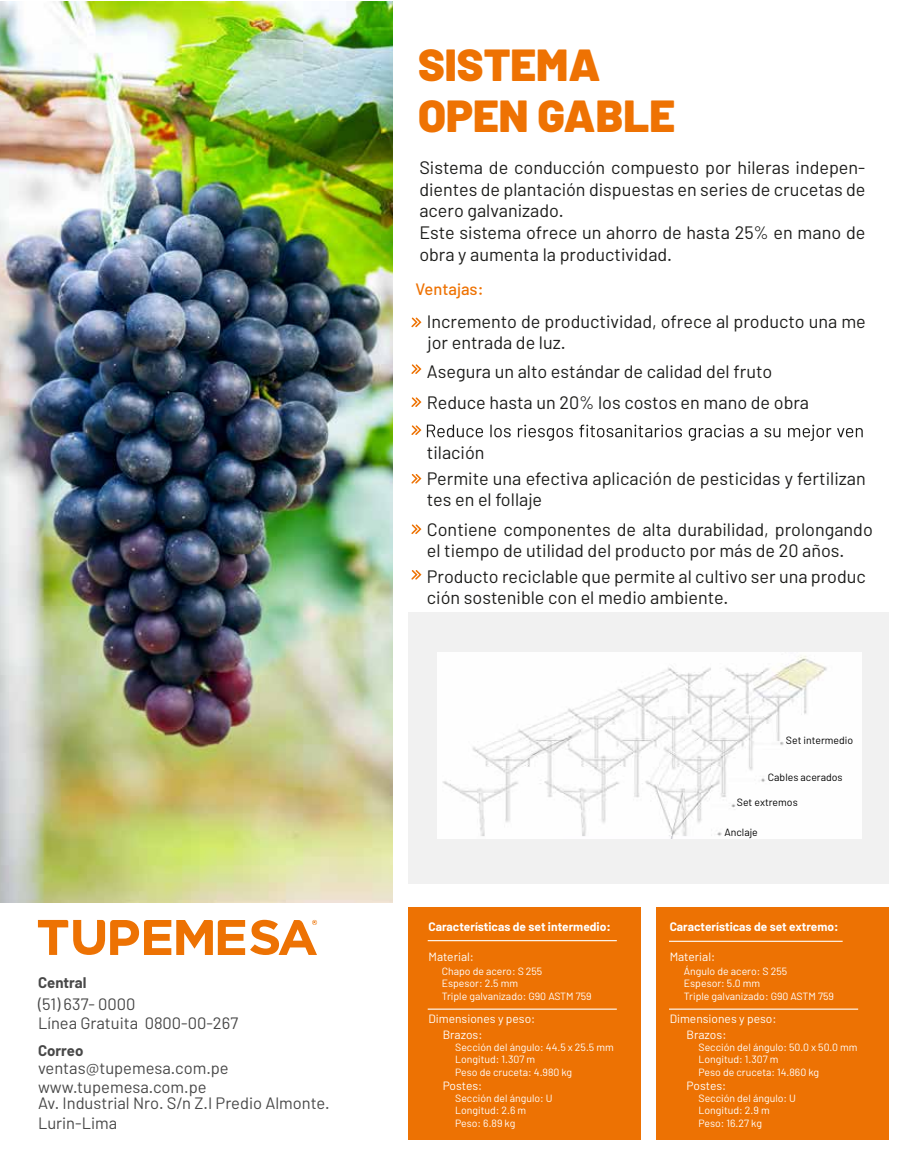
<style>
.page{position:relative;width:915px;height:1170px;background:#fff}
.page>*{position:absolute;margin:0;border:0;box-sizing:border-box;transform-origin:0 0}
.t1{font:900 45px/51px "Barlow";color:#ee7203}
.t2{font:18px/21.6px "Barlow";color:#1d1d1b}
.t3{font:16.5px/17.5px "Barlow";color:#484848}
.t4{font:500 16.5px "Barlow";color:#ee7203}
.t5{font:700 15px "Barlow";color:#484848}
.t6{font:12px "Barlow";color:#fff}
.t7{font:700 12px "Barlow";color:#fff}
.t8{font:10.5px/12.6px "Barlow";color:#fff}
.t9{font:10.5px "Barlow";color:#000}
</style>
<div class="page">
<div style="left:408px;top:612px;width:480px;height:271px;background:#f1f1f1"></div>
<div style="left:408px;top:907px;width:232px;height:232px;background:#ed7203"></div>
<hr style="left:427px;top:940px;width:189px;height:1px;background:#fff">
<img style="left:0;top:1px;width:392px;height:901px">
<div style="left:656px;top:907px;width:232px;height:232px;background:#ed7203"></div>
<hr style="left:668px;top:940px;width:174px;height:1px;background:#fff">
<hr style="left:427px;top:1008px;width:189px;height:1px;background:#fff">
<hr style="left:668px;top:1008px;width:189px;height:1px;background:#fff">
<img style="left:437px;top:652px;width:424px;height:186px">
<svg style="left:38px;top:919px;width:279px;height:35px"></svg>
<svg style="left:411px;top:317px;width:10px;height:10px"></svg>
<svg style="left:411px;top:364px;width:10px;height:10px"></svg>
<svg style="left:411px;top:424px;width:451px;height:17px"></svg>
<svg style="left:411px;top:397px;width:10px;height:10px"></svg>
<svg style="left:411px;top:474px;width:10px;height:9px"></svg>
<svg style="left:411px;top:524px;width:10px;height:10px"></svg>
<svg style="left:411px;top:570px;width:10px;height:9px"></svg>
<p class="t5" style="left:38px;top:972px;width:50px">Central</p>
<p class="t3" style="left:38px;top:995px;width:99px">(51) 637- 0000</p>
<p class="t5" style="left:38px;top:1040px;width:47px">Correo</p>
<p class="t3" style="left:38px;top:1058px;width:293px">ventas@tupemesa.com.pe www.tupemesa.com.pe<br>Av. Industrial Nro. S/n Z.I Predio Almonte.</p>
<p class="t3" style="left:38px;top:1113px;width:81px">Lurin-Lima</p>
<p class="t3" style="left:38px;top:1013px;width:201px">Línea Gratuita 0800-00-267</p>
<h1 class="t1" style="left:418px;top:39px;width:258px">SISTEMA<br>OPEN GABLE</h1>
<p class="t2" style="left:419px;top:156px;width:447px">Sistema de conducción compuesto por hileras indepen&shy;dientes de plantación dispuestas en series de crucetas de acero galvanizado.<br>Este sistema ofrece un ahorro de hasta 25% en mano de obra y aumenta la productividad.</p>
<p class="t4" style="left:415px;top:279px;width:69px">Ventajas:</p>
<p class="t2" style="left:427px;top:310px;width:440px">Incremento de productividad, ofrece al producto una me jor entrada de luz.</p>
<p class="t2" style="left:427px;top:356px;width:383px;line-height:30.5px">Asegura un alto estándar de calidad del fruto<br>Reduce hasta un 20% los costos en mano de obra</p>
<p class="t2" style="left:426px;top:439px;width:440px;line-height:26px">tilación<br>Permite una efectiva aplicación de pesticidas y fertilizan</p>
<p class="t2" style="left:426px;top:484px;width:447px;line-height:29.4px">tes en el follaje<br>Contiene componentes de alta durabilidad, prolongando</p>
<p class="t2" style="left:426px;top:537px;width:440px;line-height:25.3px">el tiempo de utilidad del producto por más de 20 años.<br>Producto reciclable que permite al cultivo ser una produc</p>
<p class="t2" style="left:426px;top:586px;width:303px">ción sostenible con el medio ambiente.</p>
<p class="t9" style="left:785px;top:733px;width:69px">Set intermedio</p>
<p class="t9" style="left:767px;top:770px;width:76px">Cables acerados</p>
<p class="t9" style="left:736px;top:796px;width:62px">Set extremos</p>
<p class="t9" style="left:724px;top:826px;width:35px">Anclaje</p>
<p class="t7" style="left:428px;top:919px;width:184px">Características de set intermedio:</p>
<p class="t7" style="left:669px;top:919px;width:170px">Características de set extremo:</p>
<p class="t6" style="left:428px;top:949px;width:47px">Material:</p>
<p class="t8" style="left:441px;top:964px;width:151px">Chapo de acero: S 255<br>Espesor: 2.5 mm<br>Triple galvanizado: G90 ASTM 759</p>
<p class="t6" style="left:428px;top:1011px;width:108px">Dimensiones y peso:</p>
<p class="t8" style="left:455px;top:1040px;width:160px">Sección del ángulo: 44.5 x 25.5 mm<br>Longitud: 1.307 m<br>Peso de cruceta: 4.980 kg</p>
<p class="t6" style="left:669px;top:949px;width:47px">Material:</p>
<p class="t8" style="left:683px;top:964px;width:151px">Ángulo de acero: S 255<br>Espesor: 5.0 mm<br>Triple galvanizado: G90 ASTM 759</p>
<p class="t6" style="left:669px;top:1011px;width:108px">Dimensiones y peso:</p>
<p class="t6" style="left:442px;top:1027px;width:41px">Brazos:</p>
<p class="t6" style="left:686px;top:1027px;width:41px">Brazos:</p>
<p class="t8" style="left:698px;top:1040px;width:160px">Sección del ángulo: 50.0 x 50.0 mm<br>Longitud: 1.307 m<br>Peso de cruceta: 14.860 kg</p>
<p class="t6" style="left:442px;top:1078px;width:41px">Postes:</p>
<p class="t6" style="left:686px;top:1078px;width:41px">Postes:</p>
<p class="t8" style="left:455px;top:1091px;width:99px">Sección del ángulo: U<br>Longitud: 2.6 m<br>Peso: 6.89 kg</p>
<p class="t8" style="left:698px;top:1091px;width:99px">Sección del ángulo: U<br>Longitud: 2.9 m<br>Peso: 16.27 kg</p>
</div>
